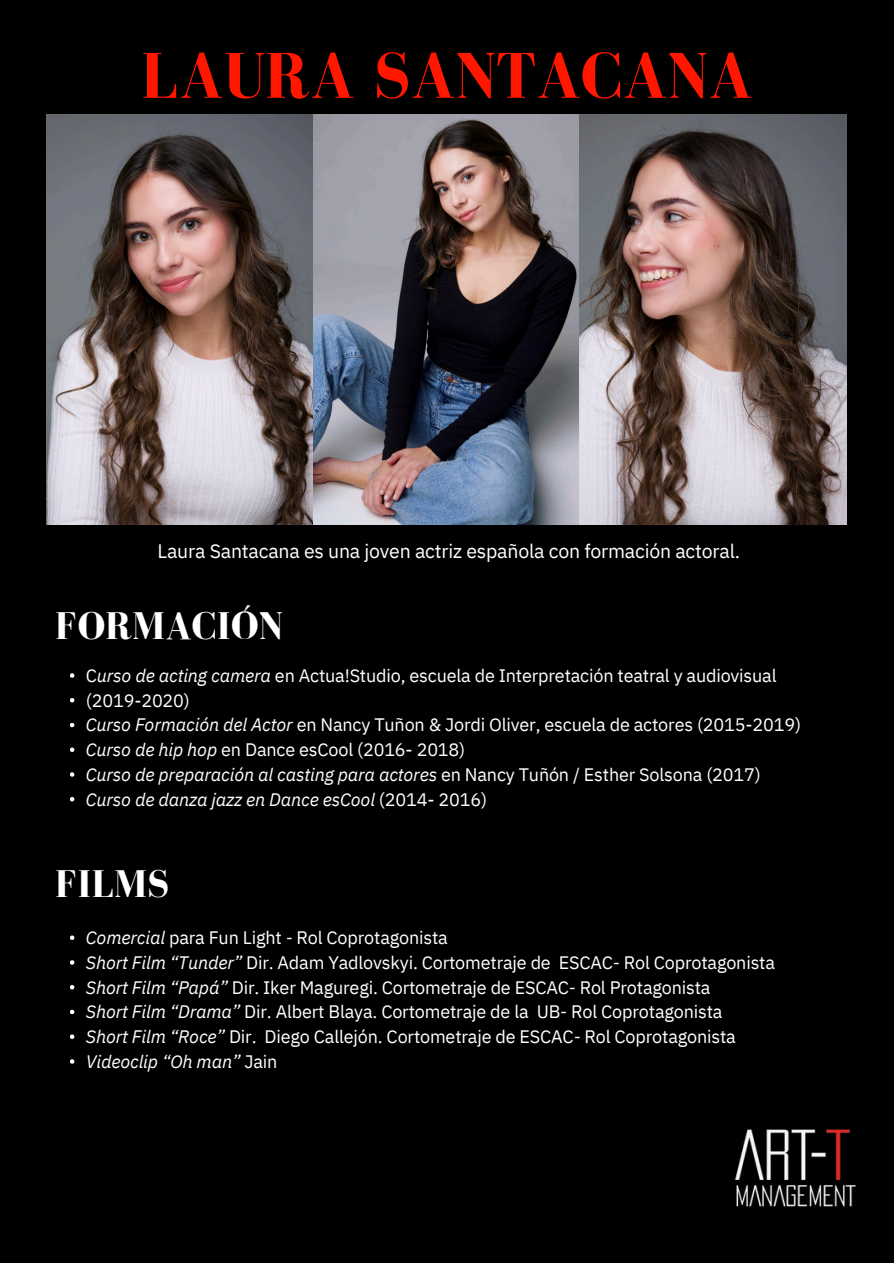
<style>
.page{position:relative;width:894px;height:1264px;background:#fff}
.page>*{position:absolute;margin:0;border:0;box-sizing:border-box;transform-origin:0 0}
.t1{font:700 66.45px "Bodoni FLF";color:#ff1700}
.t2{font:700 39.6px "Bodoni FLF";color:#fff}
.t3{font:19.5px "IBM Plex Sans";letter-spacing:-.01em;color:#fff}
.t4{font:18px/24.8px "IBM Plex Sans";letter-spacing:-.01em;color:#fff}
.t5{font:italic 18px "IBM Plex Sans";letter-spacing:-.01em;color:#fff}
.s1{font-style:italic}
.s2{font-style:normal}
</style>
<div class="page">
<div style="left:0;top:0;width:892px;height:1262px;background:#000"></div>
<img style="left:46px;top:115px;width:800px;height:409px">
<img style="left:734px;top:1129px;width:122px;height:78px">
<svg style="left:70px;top:935px;width:4px;height:5px"></svg>
<svg style="left:70px;top:960px;width:4px;height:4px"></svg>
<svg style="left:70px;top:985px;width:4px;height:4px"></svg>
<svg style="left:70px;top:1009px;width:4px;height:5px"></svg>
<svg style="left:70px;top:1034px;width:4px;height:4px"></svg>
<svg style="left:70px;top:673px;width:4px;height:4px"></svg>
<svg style="left:70px;top:698px;width:4px;height:4px"></svg>
<svg style="left:70px;top:723px;width:4px;height:4px"></svg>
<svg style="left:70px;top:747px;width:4px;height:5px"></svg>
<svg style="left:70px;top:772px;width:4px;height:4px"></svg>
<svg style="left:70px;top:797px;width:4px;height:4px"></svg>
<svg style="left:70px;top:1059px;width:4px;height:4px"></svg>
<p class="t1" style="left:141px;top:40px;width:613px">LAURA SANTACANA</p>
<h2 class="t3" style="left:157px;top:538px;width:584px">Laura Santacana es una joven actriz española con formación actoral.</h2>
<p class="t2" style="left:55px;top:604px;width:229px">FORMACIÓN</p>
<p class="t4" style="left:86px;top:662px;width:692px">C<span class="s1">urso de acting camera</span> en Actua!Studio, escuela de Interpretación teatral y audiovisual (2019-2020)</p>
<p class="t4" style="left:86px;top:712px;width:716px"><span class="s1">Curso Formación del Actor</span> en Nancy Tuñon &amp; Jordi Oliver, escuela de actores (2015-2019)</p>
<p class="t4" style="left:86px;top:737px;width:381px"><span class="s1">Curso de hip hop</span> en Dance esCool (2016- 2018)</p>
<p class="t5" style="left:86px;top:762px;width:676px">Curso de preparación al casting para actores <span class="s2">en Nancy Tuñón / Esther Solsona (2017)</span></p>
<p class="t5" style="left:86px;top:787px;width:402px">Curso de danza jazz en Dance esCool <span class="s2">(2014- 2016)</span></p>
<p class="t2" style="left:55px;top:862px;width:115px">FILMS</p>
<h2 class="t4" style="left:86px;top:924px;width:363px"><span class="s1">Comercial</span> para Fun Light <span class="s1">-</span> Rol Coprotagonista</h2>
<p class="t4" style="left:86px;top:949px;width:690px"><span class="s1">Short Film “Tunder”</span> Dir. Adam Yadlovskyi. Cortometraje de ESCAC<span class="s1">-</span> Rol Coprotagonista</p>
<p class="t4" style="left:86px;top:974px;width:626px"><span class="s1">Short Film “Papá”</span> Dir. Iker Maguregi. Cortometraje de ESCAC<span class="s1">-</span> Rol Protagonista</p>
<p class="t4" style="left:86px;top:999px;width:638px"><span class="s1">Short Film “Drama”</span> Dir. Albert Blaya. Cortometraje de la UB<span class="s1">-</span> Rol Coprotagonista</p>
<p class="t4" style="left:86px;top:1023px;width:651px"><span class="s1">Short Film “Roce”</span> Dir. Diego Callejón. Cortometraje de ESCAC<span class="s1">-</span> Rol Coprotagonista</p>
<p class="t5" style="left:86px;top:1049px;width:193px">Videoclip “Oh man” <span class="s2">Jain</span></p>
</div>
